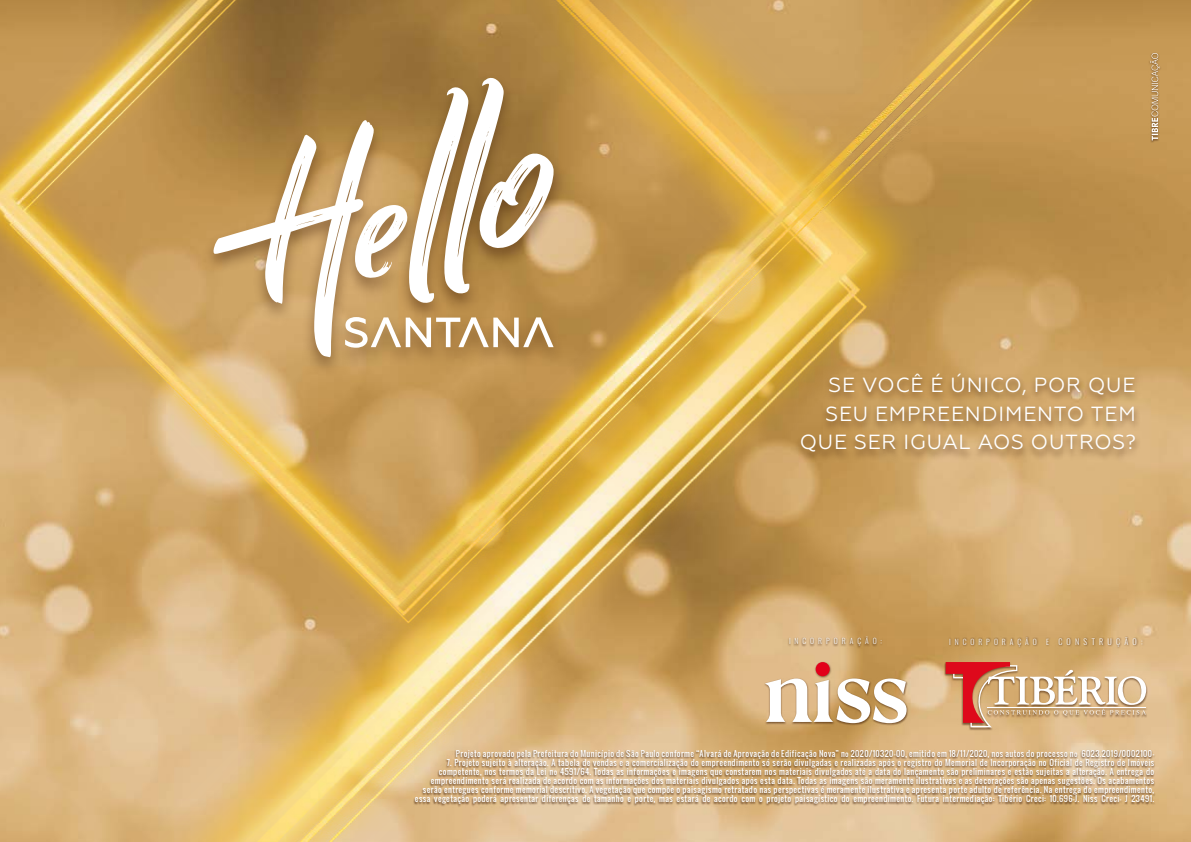
<style>
.page{position:relative;width:1191px;height:842px;background:#fff}
.page>*{position:absolute;margin:0;border:0;box-sizing:border-box;transform-origin:0 0}
.t1{font:20.5px/28.9px "Geometria";letter-spacing:.04em;color:#fff;text-align:right}
.t2{font:8px/9px "Oswald";letter-spacing:.055em;color:#fff;text-align:right}
.t3{font:300 7.6px "Oswald";letter-spacing:.515em;color:#fff}
.s1{font-size:8.2px}
</style>
<div class="page">
<img style="left:927px;top:636px;width:264px;height:206px">
<img style="left:0;top:636px;width:927px;height:206px">
<img style="left:0;top:0;width:1191px;height:636px">
<div style="left:201px;top:74px;width:365px;height:304px;background:#3d1b06;opacity:.45"></div>
<svg style="left:211px;top:78px;width:342px;height:279px"></svg>
<svg style="left:345px;top:317px;width:208px;height:31px"></svg>
<div style="left:1148px;top:53px;width:13px;height:90px;background:#3d1b06;opacity:.6"></div>
<svg style="left:1149px;top:53px;width:11px;height:87px"></svg>
<div style="left:795px;top:373px;width:346px;height:91px;background:#3d1b06;opacity:.6"></div>
<div style="left:948px;top:636px;width:196px;height:12px;background:#3d1b06;opacity:.6"></div>
<div style="left:788px;top:636px;width:95px;height:12px;background:#3d1b06;opacity:.6"></div>
<div style="left:763px;top:662px;width:145px;height:64px;background:#3d1b06;opacity:.6"></div>
<svg style="left:764px;top:678px;width:142px;height:45px"></svg>
<div style="left:815px;top:662px;width:14px;height:14px;background:#e2001a;border-radius:50%"></div>
<div style="left:944px;top:662px;width:203px;height:68px;background:#3d1b06;opacity:.6"></div>
<svg style="left:945px;top:662px;width:201px;height:65px;background:#daa985"></svg>
<div style="left:413px;top:749px;width:742px;height:58px;background:#3d1b06;opacity:.6"></div>
<h1 class="t1" style="left:799px;top:370px;width:337px">SE VOCÊ É ÚNICO, POR QUE<br>SEU EMPREENDIMENTO TEM<br>QUE SER IGUAL AOS OUTROS?</h1>
<p class="t3" style="left:789px;top:636px;width:95px">INCORPORAÇÃO:</p>
<p class="t3" style="left:949px;top:637px;width:195px">INCORPORAÇÃO E <span class="s1">CONSTRUÇÃO:</span></p>
<p class="t2" style="left:456px;top:749px;width:700px">Projeto aprovado pela Prefeitura do Município de São Paulo conforme “Alvará de Aprovação de Edificação Nova” nº 2020/10320-00, emitido em 18/11/2020, nos autos do processo nº 6023.2019/0002100-</p>
<p class="t2" style="left:415px;top:758px;width:741px">7. Projeto sujeito à alteração. A tabela de vendas e a comercialização do empreendimento só serão divulgadas e realizadas após o registro do Memorial de Incorporação no Oficial de Registro de Imóveis competente, nos termos da Lei nº 4591/64. Todas as informações e imagens que constarem nos materiais divulgados até a data do lançamento são preliminares e estão sujeitas a alteração. A entrega do empreendimento será realizada de acordo com as informações dos materiais divulgados após esta data. Todas as imagens são meramente ilustrativas e as decorações são apenas sugestões. Os acabamentos serão entregues conforme memorial descritivo. A vegetação que compõe o paisagismo retratado nas perspectivas é meramente ilustrativa e apresenta porte adulto de referência. Na entrega do empreendimento, essa vegetação poderá apresentar diferenças de tamanho e porte, mas estará de acordo com o projeto paisagístico do empreendimento. Futura intermediação: Tibério Creci: 10.696-J. Niss Creci- J 23491.</p>
</div>
